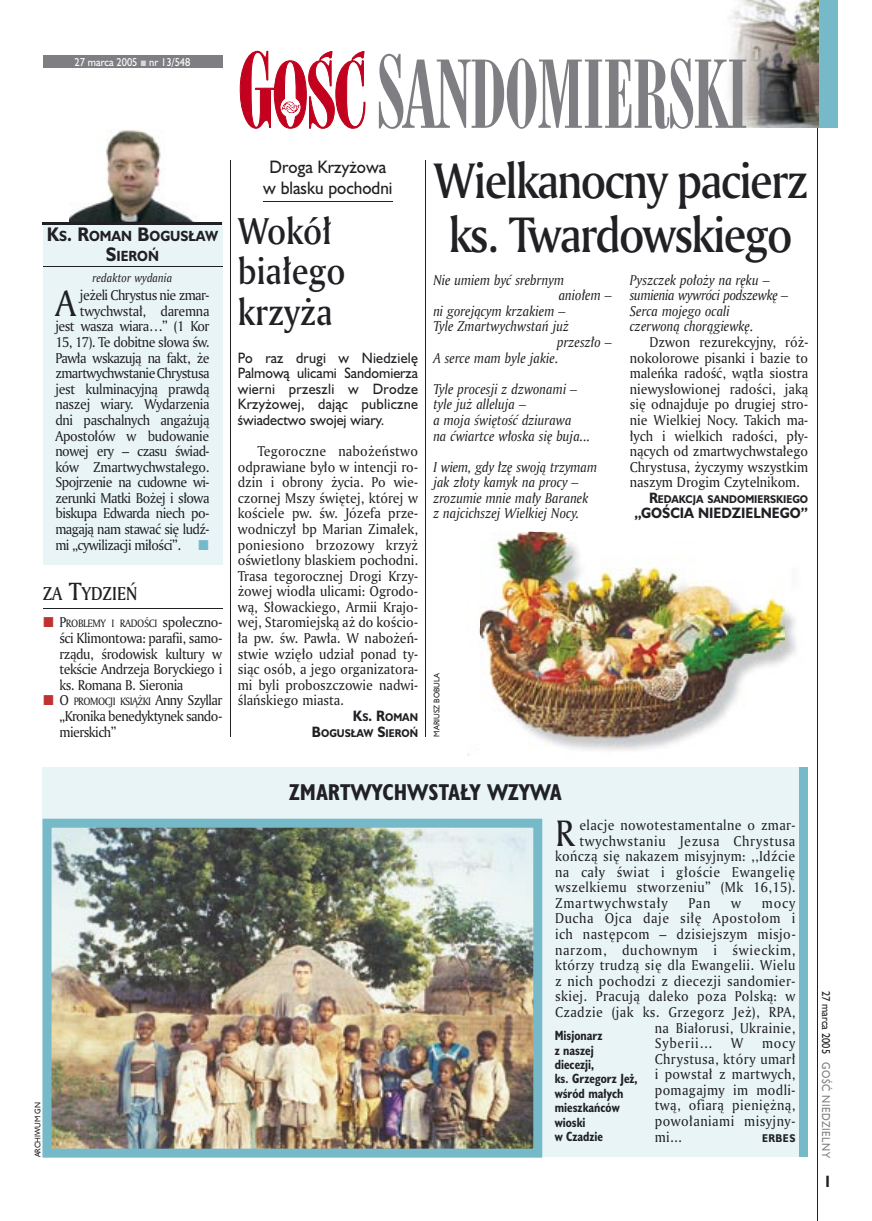
<style>
.page{position:relative;width:872px;height:1221px;background:#fff}
.page>*{position:absolute;margin:0;border:0;box-sizing:border-box;transform-origin:0 0}
.t1{font:90px "Modern 735 PL";letter-spacing:-.015em;color:#7f7e83;scale:.9 1}
.t2{font:48px/54px "Amerigo Md PL";letter-spacing:-.04em;color:#212125;text-align:center;scale:.9 1}
.t3{font:36px/40.5px "Amerigo Md PL";letter-spacing:-.005em;color:#212125;scale:.9 1}
.t4{font:35.55px "Amerigo PL";color:#212125;scale:.94 1}
.t5{font:700 21px "Humanst 521 Cn PL";letter-spacing:.01em;color:#212125}
.t6{font:18px "Amerigo Md PL";color:#212125;scale:.9 1}
.t7{font:16.5px/21px "Humanst 521 PL";color:#212125;text-align:center;scale:.94 1}
.t8{font:700 15px "Humanst 521 Cn PL";color:#212125;scale:.94 1}
.t9{font:13.8px/15.6px "Amerigo PL";color:#212125;text-align:justify;scale:.94 1}
.t10{font:italic 13.8px/15.6px "Amerigo PL";color:#212125;scale:.94 1}
.t11{font:13.8px/15.6px "Amerigo PL";letter-spacing:-.04em;color:#212125;scale:.94 1}
.t12{font:13.8px "Amerigo PL";letter-spacing:.03em;color:#212125;scale:.94 1}
.t13{font:13.8px/15.6px "Humanst 521 PL";letter-spacing:.02em;color:#212125;text-align:justify;scale:.94 1}
.t14{font:13.8px "Amerigo PL";letter-spacing:-.025em;color:#212125;scale:.94 1}
.t15{font:13.8px "Amerigo PL";letter-spacing:.045em;color:#212125;scale:.94 1}
.t16{font:13.8px "Amerigo PL";letter-spacing:.05em;color:#212125;scale:.94 1}
.t17{font:13.8px "Amerigo PL";letter-spacing:.035em;color:#212125;scale:.94 1}
.t18{font:700 13.8px "Humanst 521 PL";color:#212125;scale:.9 1}
.t19{font:13.8px "Amerigo PL";letter-spacing:.065em;color:#212125;scale:.94 1}
.t20{font:13.8px "Amerigo PL";letter-spacing:.06em;color:#212125;scale:.94 1}
.t21{font:700 13.5px/19.5px "Humanst 521 PL";color:#212125;text-align:center;scale:.9 1}
.t22{font:700 12.3px/14.4px "Humanst 521 Cn PL";color:#212125;scale:.94 1}
.t23{font:italic 11.7px "Amerigo PL";color:#212125;scale:.94 1}
.t24{font:10.5px "Humanst 521 PL";color:#fff;scale:.9 1}
.t25{font:10.5px "Humanst 521 PL";letter-spacing:.05em;color:#7f7e83;scale:.9 1}
.t26{font:10.5px "Humanst 521 PL";color:#212125;scale:.9 1}
.t27{font:10.35px "Amerigo PL";letter-spacing:-.055em;color:#212125;scale:.94 1}
.t28{font:700 10.35px/15.6px "Humanst 521 PL";color:#212125;text-align:right;scale:.9 1}
.t29{font:7.5px "Humanst 521 PL";color:#212125;scale:.94 1}
.s1{font-size:18px}
.s2{font-size:24px}
.s3{font-size:13.8px}
.s4{font-size:96px}
</style>
<div class="page">
<div style="left:43px;top:767px;width:765px;height:389px;background:#e9f4f6"></div>
<img style="left:43px;top:818px;width:499px;height:339px">
<div style="left:799px;top:767px;width:9px;height:390px;background:#76baca"></div>
<div style="left:43px;top:222px;width:179px;height:343px;background:#e9f4f6"></div>
<div style="left:818px;top:0;width:19px;height:128px;background:#76baca"></div>
<hr style="left:817px;top:0;width:1px;height:1220px;background:#212125">
<img style="left:730px;top:0;width:88px;height:128px">
<svg style="left:240px;top:51px;width:125px;height:78px"></svg>
<div style="left:43px;top:55px;width:179px;height:13px;background:#7f7e83"></div>
<img style="left:69px;top:130px;width:126px;height:92px">
<hr style="left:43px;top:222px;width:179px;height:1px;background:#212125">
<hr style="left:43px;top:224px;width:179px;height:1px;background:#212125">
<hr style="left:43px;top:266px;width:179px;height:1px;background:#212125">
<hr style="left:43px;top:608px;width:179px;height:1px;background:#212125">
<hr style="left:230px;top:160px;width:1px;height:576px;background:#212125">
<img style="left:784px;top:606px;width:12px;height:56px">
<img style="left:519px;top:531px;width:40px;height:2px">
<img style="left:481px;top:533px;width:303px;height:218px">
<hr style="left:263px;top:201px;width:129px;height:1px;background:#212125">
<hr style="left:425px;top:160px;width:1px;height:576px;background:#212125">
<p class="t24" style="left:75px;top:55px;width:130px">27 marca 2005 nr 13/548</p>
<p class="t21" style="left:47px;top:226px;width:192px"><span class="s1">K</span>S<span class="s1">. R</span>OMAN <span class="s1">B</span>OGUSŁAW<br><span class="s1">S</span>IEROŃ</p>
<p class="t23" style="left:93px;top:270px;width:86px">redaktor wydania</p>
<h3 class="t4" style="left:55px;top:279px;width:23px">A</h3>
<p class="t11" style="left:80px;top:287px;width:139px">jeżeli Chrystus nie zmar-</p>
<p class="t9" style="left:80px;top:303px;width:139px">twychwstał, daremna</p>
<p class="t11" style="left:55px;top:318px;width:165px">jest wasza wiara…” (1 Kor</p>
<p class="t11" style="left:55px;top:334px;width:165px">15, 17). Te dobitne słowa św.</p>
<p class="t11" style="left:55px;top:349px;width:165px">Pawła wskazują na fakt, że</p>
<p class="t11" style="left:55px;top:365px;width:165px">zmartwychwstanie Chrystusa</p>
<p class="t14" style="left:55px;top:379px;width:165px">jest kulminacyjną prawdą</p>
<p class="t14" style="left:55px;top:395px;width:165px">naszej wiary. Wydarzenia</p>
<p class="t14" style="left:55px;top:411px;width:165px">dni paschalnych angażują</p>
<p class="t14" style="left:55px;top:426px;width:165px">Apostołów w budowanie</p>
<p class="t11" style="left:55px;top:443px;width:165px">nowej ery – czasu świad-</p>
<p class="t9" style="left:55px;top:458px;width:165px">ków Zmartwychwstałego.</p>
<p class="t11" style="left:55px;top:474px;width:165px">Spojrzenie na cudowne wi-</p>
<p class="t11" style="left:55px;top:489px;width:165px">zerunki Matki Bożej i słowa</p>
<p class="t11" style="left:55px;top:505px;width:165px">biskupa Edwarda niech po-</p>
<p class="t11" style="left:55px;top:521px;width:165px">magają nam stawać się ludź-</p>
<p class="t11" style="left:55px;top:536px;width:135px">mi „cywilizacji miłości”.</p>
<h3 class="t6" style="left:43px;top:581px;width:107px">ZA <span class="s2">T</span>YDZIEŃ</h3>
<p class="t27" style="left:59px;top:616px;width:175px"><span class="s3">P</span>ROBLEMY I RADOŚCI <span class="s3">społeczno-</span></p>
<p class="t9" style="left:59px;top:630px;width:175px">ści Klimontowa: parafii, samo&shy;rządu, środowisk kultury w tekście Andrzeja Boryckiego i ks. Romana B. Sieronia</p>
<p class="t27" style="left:60px;top:694px;width:174px"><span class="s3">O</span> PROMOCJI KSIĄŻKI <span class="s3">Anny Szyllar</span></p>
<p class="t11" style="left:60px;top:707px;width:175px">„Kronika benedyktynek sando&shy;mierskich”</p>
<h1 class="t1" style="left:376px;top:39px;width:415px"><span class="s4">S</span>ANDOMIERSKI</h1>
<p class="t7" style="left:263px;top:156px;width:139px">Droga Krzyżowa w blasku pochodni</p>
<h3 class="t3" style="left:238px;top:209px;width:121px">Wokół białego krzyża</h3>
<p class="t13" style="left:238px;top:349px;width:193px">Po raz drugi w Niedzielę Palmową ulicami Sandomierza wierni przeszli w Drodze Krzyżowej, dając publiczne świadectwo swojej wiary.</p>
<p class="t9" style="left:238px;top:443px;width:193px;text-indent:20px">Tegoroczne nabożeństwo odprawiane było w intencji ro&shy;dzin i obrony życia. Po wie&shy;czornej Mszy świętej, której w kościele pw. św. Józefa prze&shy;wodniczył bp Marian Zimałek, poniesiono brzozowy krzyż oświetlony blaskiem pochodni.<br>Trasa tegorocznej Drogi Krzy&shy;żowej wiodła ulicami: Ogrodo&shy;wą, Słowackiego, Armii Krajo&shy;wej, Staromiejską aż do kościo&shy;ła pw. św. Pawła. W nabożeń&shy;stwie wzięło udział ponad ty&shy;siąc osób, a jego organizatora&shy;mi byli proboszczowie nadwi&shy;ślańskiego miasta.</p>
<p class="t28" style="left:312px;top:709px;width:119px"><span class="s3">K</span>S<span class="s3">. R</span>OMAN<br><span class="s3">B</span>OGUSŁAW <span class="s3">S</span>IEROŃ</p>
<h2 class="t2" style="left:433px;top:153px;width:418px">Wielkanocny pacierz ks. Twardowskiego</h2>
<p class="t10" style="left:433px;top:271px;width:141px">Nie umiem być srebrnym</p>
<p class="t10" style="left:559px;top:287px;width:58px">aniołem –</p>
<p class="t10" style="left:433px;top:303px;width:142px">ni gorejącym krzakiem –</p>
<p class="t10" style="left:433px;top:318px;width:146px">Tyle Zmartwychwstań już</p>
<p class="t10" style="left:557px;top:334px;width:60px">przeszło –</p>
<p class="t10" style="left:433px;top:349px;width:135px">A serce mam byle jakie.</p>
<p class="t10" style="left:433px;top:380px;width:169px">Tyle procesji z dzwonami – tyle już alleluja –<br>a moja świętość dziurawa<br>na ćwiartce włoska się buja...</p>
<p class="t10" style="left:433px;top:458px;width:176px">I wiem, gdy łzę swoją trzymam jak złoty kamyk na procy – zrozumie mnie mały Baranek z najcichszej Wielkiej Nocy.</p>
<p class="t10" style="left:630px;top:271px;width:170px">Pyszczek położy na ręku – sumienia wywróci podszewkę –<br>Serca mojego ocali<br>czerwoną chorągiewkę.</p>
<p class="t9" style="left:630px;top:334px;width:191px;text-indent:20px">Dzwon rezurekcyjny, róż&shy;nokolorowe pisanki i bazie to maleńka radość, wątła siostra niewysłowionej radości, jaką się odnajduje po drugiej stro&shy;nie Wielkiej Nocy. Takich ma&shy;łych i wielkich radości, pły&shy;nących od zmartwychwstałego Chrystusa, życzymy wszystkim naszym Drogim Czytelnikom.</p>
<p class="t28" style="left:649px;top:491px;width:178px"><span class="s3">R</span>EDAKCJA SANDOMIERSKIEGO</p>
<p class="t18" style="left:634px;top:504px;width:195px">„GOŚCIA NIEDZIELNEGO”</p>
<p class="t29" style="left:431px;top:736px;width:69px;rotate:-90deg">MARIUSZ BOBULA</p>
<p class="t29" style="left:33px;top:1157px;width:60px;rotate:-90deg">ARCHIWUM GN</p>
<h3 class="t5" style="left:289px;top:778px;width:274px">ZMARTWYCHWSTAŁY WZYWA</h3>
<h3 class="t4" style="left:555px;top:809px;width:23px">R</h3>
<p class="t12" style="left:579px;top:815px;width:231px">elacje nowotestamentalne o zmar-</p>
<p class="t16" style="left:579px;top:831px;width:231px">twychwstaniu Jezusa Chrystusa</p>
<p class="t12" style="left:555px;top:847px;width:257px">kończą się nakazem misyjnym: ,,Idźcie</p>
<p class="t15" style="left:555px;top:862px;width:257px">na cały świat i głoście Ewangelię</p>
<p class="t12" style="left:555px;top:878px;width:257px">wszelkiemu stworzeniu” (Mk 16,15).</p>
<p class="t19" style="left:555px;top:893px;width:121px">Zmartwychwstały</p>
<p class="t9" style="left:688px;top:894px;width:25px">Pan</p>
<p class="t9" style="left:731px;top:894px;width:12px">w</p>
<p class="t9" style="left:762px;top:894px;width:37px">mocy</p>
<p class="t15" style="left:555px;top:909px;width:257px">Ducha Ojca daje siłę Apostołom i</p>
<p class="t17" style="left:555px;top:924px;width:257px">ich następcom – dzisiejszym misjo-</p>
<p class="t16" style="left:555px;top:940px;width:257px">narzom, duchownym i świeckim,</p>
<p class="t12" style="left:555px;top:955px;width:257px">którzy trudzą się dla Ewangelii. Wielu</p>
<p class="t12" style="left:555px;top:971px;width:257px">z nich pochodzi z diecezji sandomier-</p>
<p class="t12" style="left:555px;top:987px;width:257px">skiej. Pracują daleko poza Polską: w</p>
<p class="t12" style="left:555px;top:1002px;width:257px">Czadzie (jak ks. Grzegorz Jeż), RPA,</p>
<p class="t12" style="left:655px;top:1018px;width:151px">na Białorusi, Ukrainie,</p>
<p class="t20" style="left:655px;top:1033px;width:62px">Syberii...</p>
<p class="t9" style="left:731px;top:1034px;width:15px">W</p>
<p class="t22" style="left:554px;top:1028px;width:90px">Misjonarz<br>z naszej<br>diecezji,<br>ks. Grzegorz Jeż, wśród małych mieszkańców wioski<br>w Czadzie</p>
<p class="t9" style="left:655px;top:1034px;width:151px;text-indent:107px">mocy Chrystusa, który umarł i powstał z martwych, pomagajmy im modli&shy;twą, ofiarą pieniężną, powołaniami misyjny&shy;mi...</p>
<p class="t28" style="left:762px;top:1129px;width:39px">ERBES</p>
<p class="t26" style="left:833px;top:990px;width:71px;rotate:90deg">27 marca 2005</p>
<p class="t25" style="left:833px;top:1062px;width:108px;rotate:90deg">GOŚĆ NIEDZIELNY</p>
<p class="t8" style="left:825px;top:1171px;width:6px">I</p>
</div>
